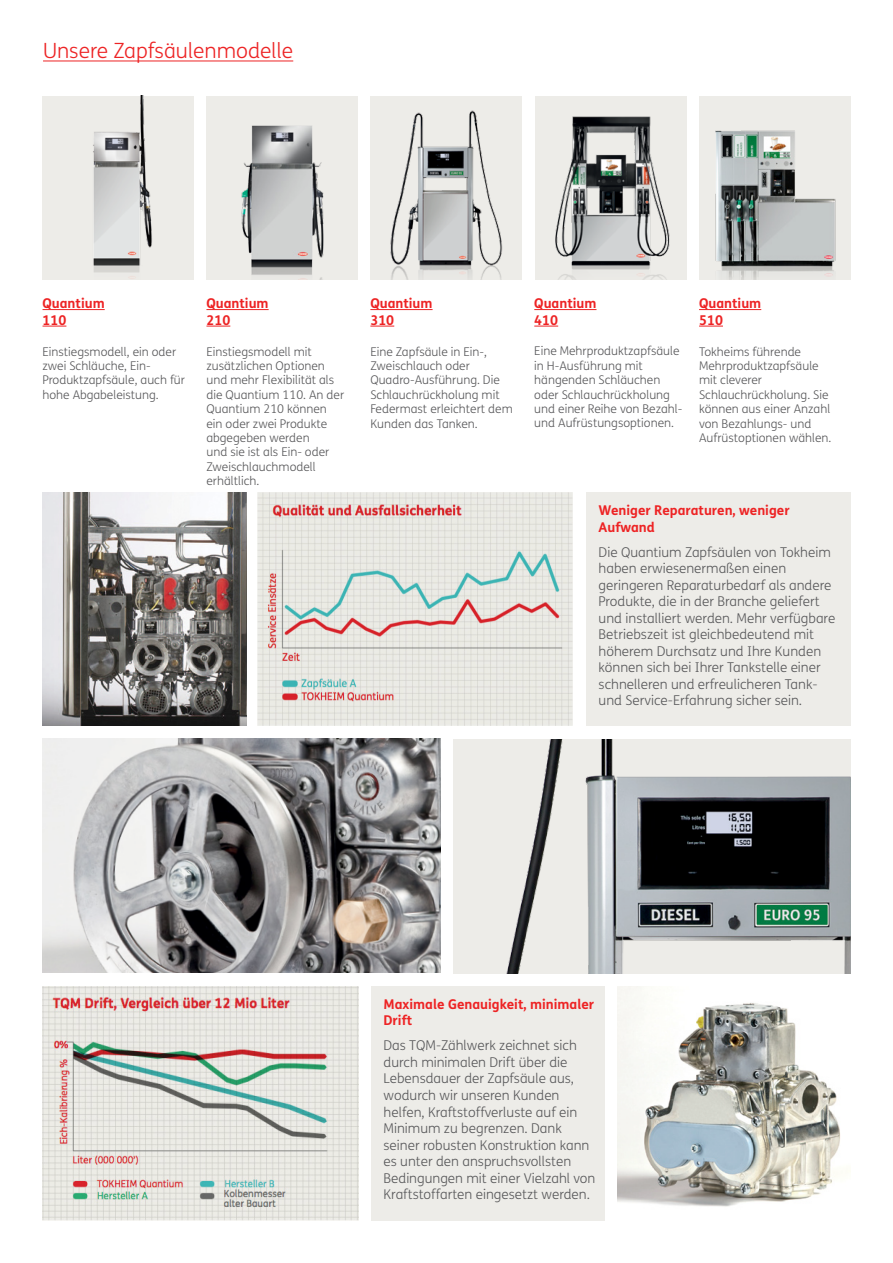
<style>
.page{position:relative;width:893px;height:1263px;background:#fff}
.page>*{position:absolute;margin:0;border:0;box-sizing:border-box;transform-origin:0 0}
.t1{font:300 21px "FS Me";color:#ed2324}
.t2{font:300 13.5px/16.5px "FS Me";color:#58585a}
.t3{font:700 13.5px/16.5px "FS Me";color:#ed2324}
.t4{font:300 12px/14.4px "FS Me";color:#58585a}
</style>
<div class="page">
<img style="left:43px;top:492px;width:204px;height:234px">
<img style="left:453px;top:739px;width:397px;height:234px">
<div style="left:371px;top:986px;width:233px;height:234px;background:#edece8"></div>
<img style="left:617px;top:986px;width:223px;height:221px">
<img style="left:43px;top:739px;width:397px;height:234px">
<hr style="left:43px;top:309px;width:62px;height:1px;background:#ed2324">
<svg style="left:43px;top:326px;width:23px;height:1px"></svg>
<hr style="left:206px;top:309px;width:63px;height:1px;background:#ed2324">
<svg style="left:206px;top:326px;width:24px;height:1px"></svg>
<hr style="left:370px;top:309px;width:63px;height:1px;background:#ed2324">
<svg style="left:370px;top:326px;width:24px;height:1px"></svg>
<hr style="left:534px;top:309px;width:62px;height:1px;background:#ed2324">
<svg style="left:534px;top:326px;width:24px;height:1px"></svg>
<hr style="left:699px;top:309px;width:62px;height:1px;background:#ed2324">
<svg style="left:699px;top:326px;width:24px;height:1px"></svg>
<hr style="left:43px;top:61px;width:250px;height:1px;background:#ed2324">
<img style="left:43px;top:96px;width:151px;height:184px">
<div style="left:206px;top:96px;width:152px;height:184px;background:#edece8"></div>
<img style="left:241px;top:125px;width:83px;height:155px">
<img style="left:371px;top:96px;width:151px;height:184px">
<img style="left:538px;top:96px;width:148px;height:184px">
<img style="left:699px;top:96px;width:151px;height:184px">
<img style="left:43px;top:986px;width:315px;height:234px">
<img style="left:257px;top:492px;width:316px;height:234px">
<div style="left:586px;top:492px;width:264px;height:234px;background:#edece8"></div>
<h1 class="t1" style="left:43px;top:39px;width:252px">Unsere Zapfsäulenmodelle</h1>
<p class="t3" style="left:43px;top:295px;width:64px">Quantium<br>110</p>
<p class="t4" style="left:43px;top:345px;width:144px">Einstiegsmodell, ein oder zwei Schläuche, Ein-<br>Produktzapfsäule, auch für hohe Abgabeleistung.</p>
<p class="t3" style="left:206px;top:295px;width:64px">Quantium<br>210</p>
<p class="t4" style="left:206px;top:345px;width:139px">Einstiegsmodell mit zusätzlichen Optionen und mehr Flexibilität als die Quantium 110. An der<br>Quantium 210 können ein oder zwei Produkte abgegeben werden<br>und sie ist als Ein- oder<br>Zweischlauchmodell erhältlich.</p>
<p class="t3" style="left:370px;top:295px;width:64px">Quantium<br>310</p>
<p class="t4" style="left:370px;top:345px;width:144px">Eine Zapfsäule in Ein-,<br>Zweischlauch oder<br>Quadro-Ausführung. Die<br>Schlauchrückholung mit<br>Federmast erleichtert dem<br>Kunden das Tanken.</p>
<p class="t3" style="left:534px;top:295px;width:64px">Quantium<br>410</p>
<p class="t4" style="left:534px;top:344px;width:150px">Eine Mehrproduktzapfsäule in H-Ausführung mit hängenden Schläuchen oder Schlauchrückholung und einer Reihe von Bezahl&shy;und Aufrüstungsoptionen.</p>
<p class="t3" style="left:699px;top:295px;width:64px">Quantium<br>510</p>
<p class="t4" style="left:699px;top:345px;width:134px">Tokheims führende<br>Mehrproduktzapfsäule mit cleverer<br>Schlauchrückholung. Sie können aus einer Anzahl von Bezahlungs- und<br>Aufrüstoptionen wählen.</p>
<p class="t3" style="left:599px;top:502px;width:193px">Weniger Reparaturen, weniger<br>Aufwand</p>
<p class="t2" style="left:599px;top:544px;width:238px">Die Quantium Zapfsäulen von Tokheim haben erwiesenermaßen einen geringeren Reparaturbedarf als andere Produkte, die in der Branche geliefert und installiert werden. Mehr verfügbare Betriebszeit ist gleichbedeutend mit höherem Durchsatz und Ihre Kunden können sich bei Ihrer Tankstelle einer schnelleren und erfreulicheren Tank&shy;und Service-Erfahrung sicher sein.</p>
<p class="t3" style="left:384px;top:996px;width:212px">Maximale Genauigkeit, minimaler<br>Drift</p>
<p class="t2" style="left:384px;top:1038px;width:213px">Das TQM-Zählwerk zeichnet sich durch minimalen Drift über die<br>Lebensdauer der Zapfsäule aus, wodurch wir unseren Kunden helfen, Kraftstoffverluste auf ein<br>Minimum zu begrenzen. Dank seiner robusten Konstruktion kann es unter den anspruchsvollsten<br>Bedingungen mit einer Vielzahl von<br>Kraftstoffarten eingesetzt werden.</p>
</div>
